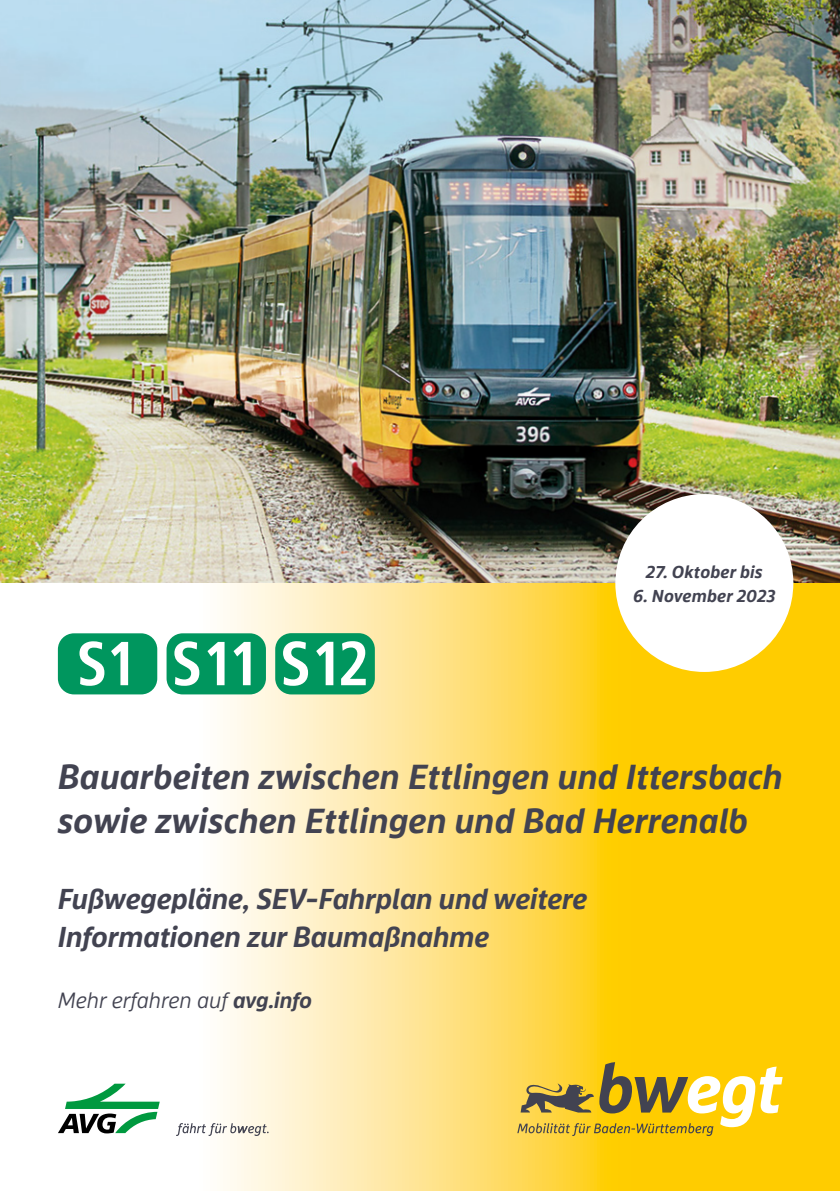
<style>
.page{position:relative;width:840px;height:1191px;background:#fff}
.page>*{position:absolute;margin:0;border:0;box-sizing:border-box;transform-origin:0 0}
.t1{font:61.8px "AKVV One";color:#00965e}
._1_1_Headline_Titelseite{font:italic 700 36.2px/44px "bwegt Display";letter-spacing:.01em;color:#424351}
._1_2_Subline_Titelseite{font:italic 700 30px/38px "bwegt Display";color:#424351}
._1_3_Copy_Titelseite{font:italic 300 23px "bwegt Display";color:#424351}
._1_3_Störer{font:italic 700 18px "bwegt Text";letter-spacing:.01em;color:#424351}
.s1{font-size:62px}
.s2{font-weight:700}
</style>
<div class="page">
<img style="left:0;top:0;width:839px;height:583px">
<svg style="left:58px;top:583px;width:781px;height:608px"></svg>
<div style="left:281px;top:640px;width:85px;height:47px;background:#fff"></div>
<div style="left:170px;top:640px;width:85px;height:47px;background:#fff"></div>
<div style="left:74px;top:640px;width:60px;height:47px;background:#fff"></div>
<div style="left:615px;top:494px;width:177px;height:178px;background:#fff;border-radius:50%"></div>
<svg style="left:517px;top:1062px;width:265px;height:74px;background:#dbba3b"></svg>
<svg style="left:58px;top:1083px;width:102px;height:50px"></svg>
<svg style="left:176px;top:1123px;width:92px;height:13px"></svg>
<p class="t1" style="left:58px;top:632px;width:318px">qp<span class="s1">ü</span></p>
<p class="_1_3_Störer" style="left:645px;top:562px;width:118px">27. Oktober bis</p>
<p class="_1_3_Störer" style="left:632px;top:586px;width:144px">6. November 2023</p>
<p class="_1_1_Headline_Titelseite" style="left:58px;top:756px;width:725px">Bauarbeiten zwischen Ettlingen und Ittersbach sowie zwischen Ettlingen und Bad Herrenalb</p>
<p class="_1_2_Subline_Titelseite" style="left:58px;top:881px;width:530px">Fußwegepläne, SEV-Fahrplan und weitere<br>Informationen zur Baumaßnahme</p>
<p class="_1_3_Copy_Titelseite" style="left:58px;top:987px;width:255px">Mehr erfahren auf <span class="s2">avg.info</span></p>
</div>
